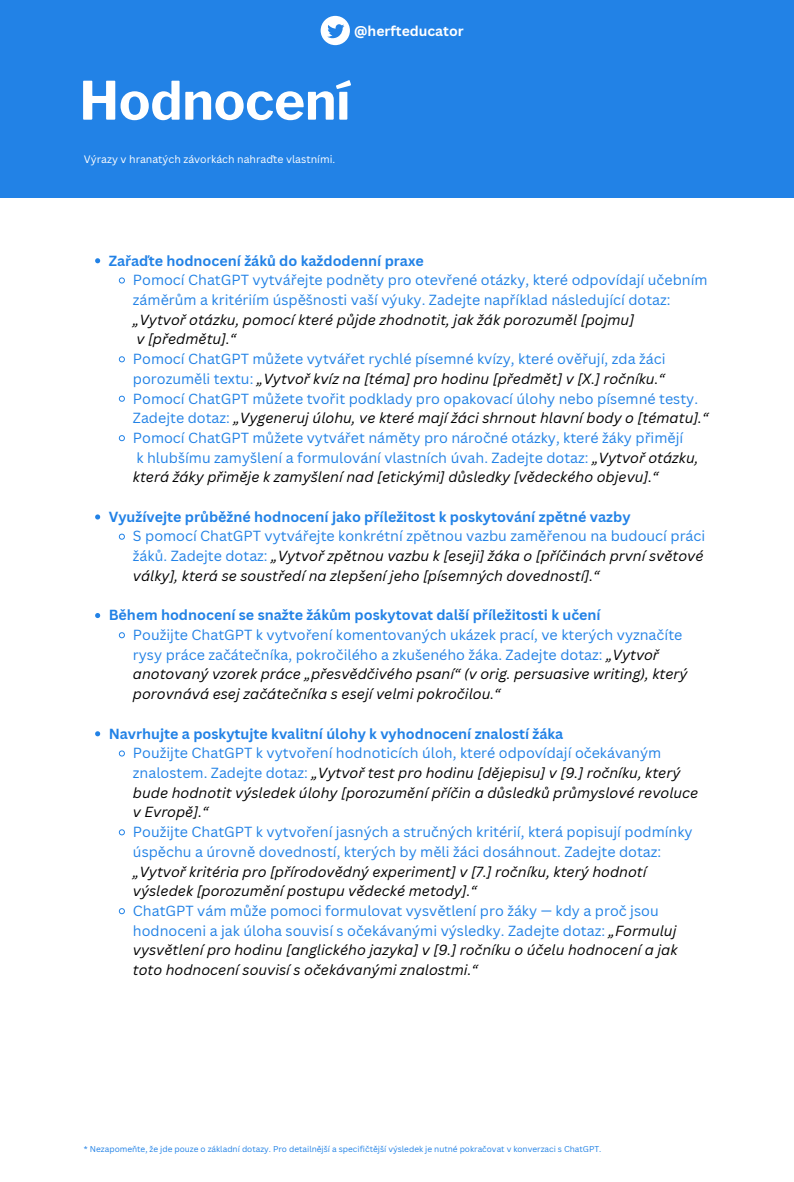
<style>
.page{position:relative;width:794px;height:1182px;background:#fff}
.page>*{position:absolute;margin:0;border:0;box-sizing:border-box;transform-origin:0 0}
.t1{font:700 52.5px "Libre Franklin";color:#fff}
.t2{font:14.25px/19.7px "Canva Sans";color:#2282e6}
.t3{font:italic 14.25px/19.7px "Canva Sans";color:#000}
.t4{font:700 14.25px "Canva Sans";color:#2282e6}
.t5{font:700 13.95px "Canva Sans";color:#fff}
.t6{font:10.5px "Canva Sans";color:#fff}
.t7{font:8.25px "Canva Sans";color:#2282e6}
.s1{font-style:italic;color:#000}
.s2{font-style:normal;color:#2282e6}
</style>
<div class="page">
<div style="left:0;top:0;width:793px;height:197px;background:#2282e6"></div>
<svg style="left:95px;top:258px;width:5px;height:5px"></svg>
<svg style="left:119px;top:277px;width:6px;height:7px"></svg>
<svg style="left:119px;top:356px;width:6px;height:6px"></svg>
<svg style="left:119px;top:395px;width:6px;height:7px"></svg>
<svg style="left:119px;top:435px;width:6px;height:6px"></svg>
<svg style="left:95px;top:514px;width:5px;height:5px"></svg>
<svg style="left:119px;top:533px;width:6px;height:7px"></svg>
<svg style="left:95px;top:613px;width:5px;height:5px"></svg>
<svg style="left:119px;top:632px;width:6px;height:6px"></svg>
<svg style="left:95px;top:731px;width:5px;height:5px"></svg>
<svg style="left:119px;top:750px;width:6px;height:6px"></svg>
<svg style="left:119px;top:829px;width:6px;height:6px"></svg>
<svg style="left:119px;top:908px;width:6px;height:6px"></svg>
<svg style="left:320px;top:16px;width:30px;height:29px"></svg>
<p class="t5" style="left:354px;top:22px;width:111px">@herfteducator</p>
<h1 class="t1" style="left:79px;top:69px;width:272px">Hodnocení</h1>
<p class="t6" style="left:84px;top:152px;width:253px">Výrazy v hranatých závorkách nahraďte vlastními.</p>
<p class="t4" style="left:109px;top:250px;width:316px">Zařaďte hodnocení žáků do každodenní praxe</p>
<p class="t2" style="left:133px;top:270px;width:576px">Pomocí ChatGPT vytvářejte podněty pro otevřené otázky, které odpovídají učebním záměrům a kritériím úspěšnosti vaší výuky. Zadejte například následující dotaz:</p>
<p class="t3" style="left:133px;top:309px;width:502px">„Vytvoř otázku, pomocí které půjde zhodnotit, jak žák porozuměl [pojmu] v [předmětu].“</p>
<p class="t2" style="left:133px;top:348px;width:576px">Pomocí ChatGPT můžete vytvářet rychlé písemné kvízy, které ověřují, zda žáci porozuměli textu: <span class="s1">„Vytvoř kvíz na [téma] pro hodinu [předmět] v [X.] ročníku.“ </span>Pomocí ChatGPT můžete tvořit podklady pro opakovací úlohy nebo písemné testy.<br>Zadejte dotaz: <span class="s1">„Vygeneruj úlohu, ve které mají žáci shrnout hlavní body o [tématu].“ </span>Pomocí ChatGPT můžete vytvářet náměty pro náročné otázky, které žáky přimějí<br>k hlubšímu zamyšlení a formulování vlastních úvah. Zadejte dotaz: <span class="s1">„Vytvoř otázku, která žáky přiměje k zamyšlení nad [etickými] důsledky [vědeckého objevu].“</span></p>
<p class="t4" style="left:109px;top:506px;width:523px">Využívejte průběžné hodnocení jako příležitost k poskytování zpětné vazby</p>
<p class="t3" style="left:133px;top:526px;width:573px"><span class="s2">S pomocí ChatGPT vytvářejte konkrétní zpětnou vazbu zaměřenou na budoucí práci žáků. Zadejte dotaz:</span> „Vytvoř zpětnou vazbu k [eseji] žáka o [příčinách první světové války], která se soustředí na zlepšení jeho [písemných dovedností].“</p>
<p class="t4" style="left:109px;top:605px;width:493px">Během hodnocení se snažte žákům poskytovat další příležitosti k učení</p>
<p class="t2" style="left:133px;top:624px;width:556px">Použijte ChatGPT k vytvoření komentovaných ukázek prací, ve kterých vyznačíte rysy práce začátečníka, pokročilého a zkušeného žáka. Zadejte dotaz: <span class="s1">„Vytvoř anotovaný vzorek práce „přesvědčivého psaní“ (v orig. persuasive writing), který porovnává esej začátečníka s esejí velmi pokročilou.“</span></p>
<p class="t4" style="left:109px;top:723px;width:456px">Navrhujte a poskytujte kvalitní úlohy k vyhodnocení znalostí žáka</p>
<p class="t3" style="left:133px;top:742px;width:566px"><span class="s2">Použijte ChatGPT k vytvoření hodnoticích úloh, které odpovídají očekávaným znalostem. Zadejte dotaz:</span> „Vytvoř test pro hodinu [dějepisu] v [9.] ročníku, který bude hodnotit výsledek úlohy [porozumění příčin a důsledků průmyslové revoluce v Evropě].“</p>
<p class="t2" style="left:133px;top:821px;width:561px">Použijte ChatGPT k vytvoření jasných a stručných kritérií, která popisují podmínky úspěchu a úrovně dovedností, kterých by měli žáci dosáhnout. Zadejte dotaz:</p>
<p class="t3" style="left:133px;top:861px;width:515px">„Vytvoř kritéria pro [přírodovědný experiment] v [7.] ročníku, který hodnotí výsledek [porozumění postupu vědecké metody].“</p>
<p class="t3" style="left:133px;top:900px;width:546px"><span class="s2">ChatGPT vám může pomoci formulovat vysvětlení pro žáky — kdy a proč jsou hodnoceni a jak úloha souvisí s očekávanými výsledky. Zadejte dotaz:</span> „Formuluj vysvětlení pro hodinu [anglického jazyka] v [9.] ročníku o účelu hodnocení a jak toto hodnocení souvisí s očekávanými znalostmi.“</p>
<p class="t7" style="left:84px;top:1142px;width:518px">* Nezapomeňte, že jde pouze o základní dotazy. Pro detailnější a specifičtější výsledek je nutné pokračovat v konverzaci s ChatGPT.</p>
</div>
